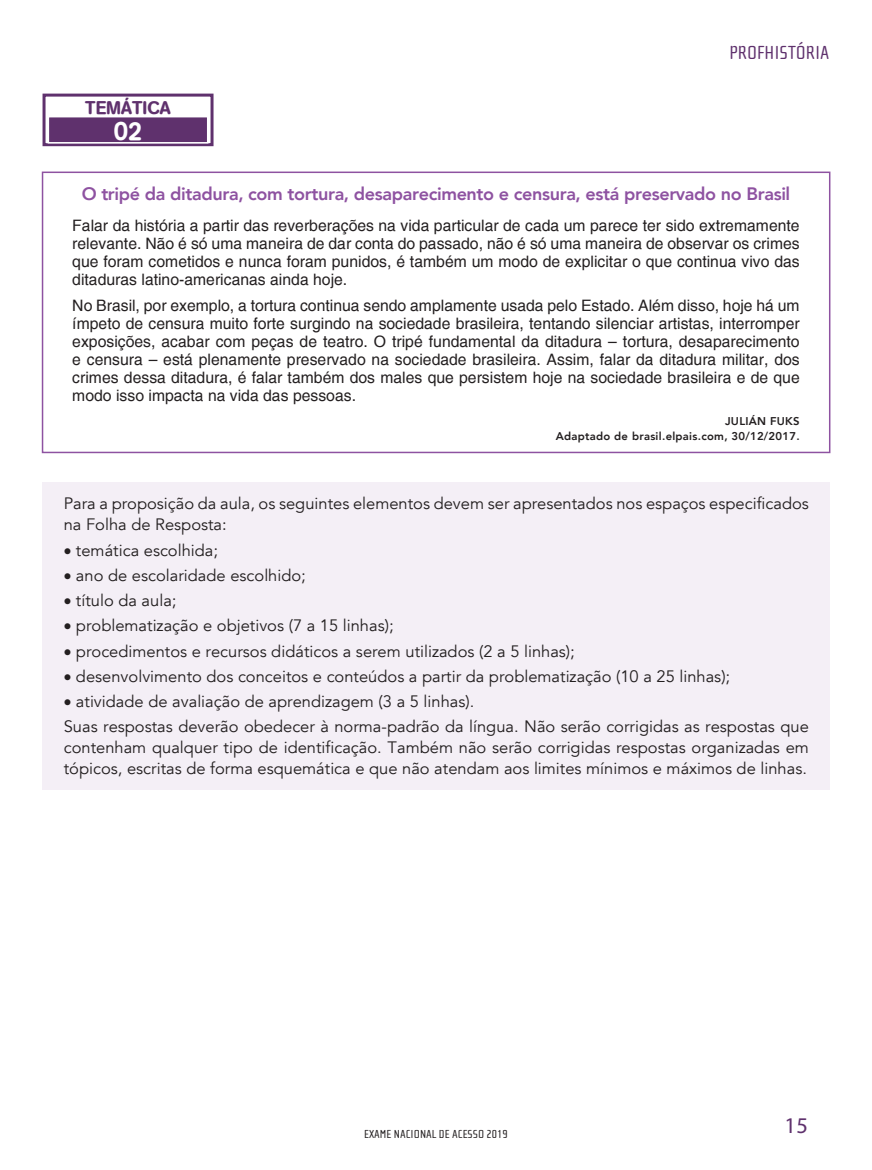
<style>
.page{position:relative;width:872px;height:1170px;background:#fff}
.page>*{position:absolute;margin:0;border:0;box-sizing:border-box;transform-origin:0 0}
.t1{font:500 25.5px "AG Book Rounded";color:#fff}
.t2{font:22.5px "Myriad Pro";color:#5f316d}
.t3{font:19.5px "Cholla Sans";color:#5f316d}
.t4{font:800 18px "Avenir";letter-spacing:-.02em;color:#8e52a1}
.t5{font:500 18px "AG Book Rounded";color:#5f316d}
.t6{font:16.5px/21px "Avenir";color:#231f20}
.t7{font:15.75px/18px "Helvetica";color:#231f20;text-align:justify}
.t8{font:12px "Cholla Sans";color:#231f20}
.t9{font:800 11.25px/15px "Avenir";letter-spacing:.025em;color:#231f20}
</style>
<div class="page">
<div style="left:42px;top:482px;width:787px;height:307px;background:#f4eff6"></div>
<div style="left:42px;top:171px;width:788px;height:282px;border:2px solid #8e52a1"></div>
<div style="left:43px;top:94px;width:170px;height:52px;border:3px solid #5f316d"></div>
<div style="left:48px;top:117px;width:160px;height:26px;background:#5f316d"></div>
<div style="left:48px;top:116px;width:160px;height:27px;border:2px solid #fff"></div>
<p class="t5" style="left:85px;top:97px;width:87px">TEMÁTICA</p>
<h1 class="t1" style="left:114px;top:116px;width:30px">02</h1>
<p class="t3" style="left:729px;top:42px;width:93px">PROFHISTÓRIA</p>
<p class="t4" style="left:82px;top:183px;width:710px">O tripé da ditadura, com tortura, desaparecimento e censura, está preservado no Brasil</p>
<p class="t7" style="left:72px;top:216px;width:729px">Falar da história a partir das reverberações na vida particular de cada um parece ter sido extremamente relevante. Não é só uma maneira de dar conta do passado, não é só uma maneira de observar os crimes que foram cometidos e nunca foram punidos, é também um modo de explicitar o que continua vivo das ditaduras latino-americanas ainda hoje.</p>
<p class="t7" style="left:72px;top:297px;width:729px">No Brasil, por exemplo, a tortura continua sendo amplamente usada pelo Estado. Além disso, hoje há um ímpeto de censura muito forte surgindo na sociedade brasileira, tentando silenciar artistas, interromper exposições, acabar com peças de teatro. O tripé fundamental da ditadura – tortura, desaparecimento e censura – está plenamente preservado na sociedade brasileira. Assim, falar da ditadura militar, dos crimes dessa ditadura, é falar também dos males que persistem hoje na sociedade brasileira e de que modo isso impacta na vida das pessoas.</p>
<p class="t9" style="left:555px;top:413px;width:245px;text-indent:169px">Julián Fuks<br>Adaptado de brasil.elpais.com, 30/12/2017.</p>
<p class="t6" style="left:64px;top:493px;width:746px">Para a proposição da aula, os seguintes elementos devem ser apresentados nos espaços especificados na Folha de Resposta:</p>
<p class="t6" style="left:64px;top:540px;width:156px">• temática escolhida;</p>
<p class="t6" style="left:64px;top:565px;width:244px">• ano de escolaridade escolhido;</p>
<p class="t6" style="left:64px;top:590px;width:114px">• título da aula;</p>
<p class="t6" style="left:64px;top:615px;width:331px">• problematização e objetivos (7 a 15 linhas);</p>
<p class="t6" style="left:64px;top:641px;width:512px">• procedimentos e recursos didáticos a serem utilizados (2 a 5 linhas);</p>
<p class="t6" style="left:64px;top:666px;width:668px">• desenvolvimento dos conceitos e conteúdos a partir da problematização (10 a 25 linhas);</p>
<p class="t6" style="left:64px;top:689px;width:746px;line-height:25.2px">• atividade de avaliação de aprendizagem (3 a 5 linhas).<br>Suas respostas deverão obedecer à norma-padrão da língua. Não serão corrigidas as respostas que</p>
<p class="t6" style="left:64px;top:737px;width:746px">contenham qualquer tipo de identificação. Também não serão corrigidas respostas organizadas em tópicos, escritas de forma esquemática e que não atendam aos limites mínimos e máximos de linhas.</p>
<p class="t8" style="left:364px;top:1126px;width:145px">EXAME NACIONAL DE ACESSO 2019</p>
<h2 class="t2" style="left:784px;top:1111px;width:25px">15</h2>
</div>
